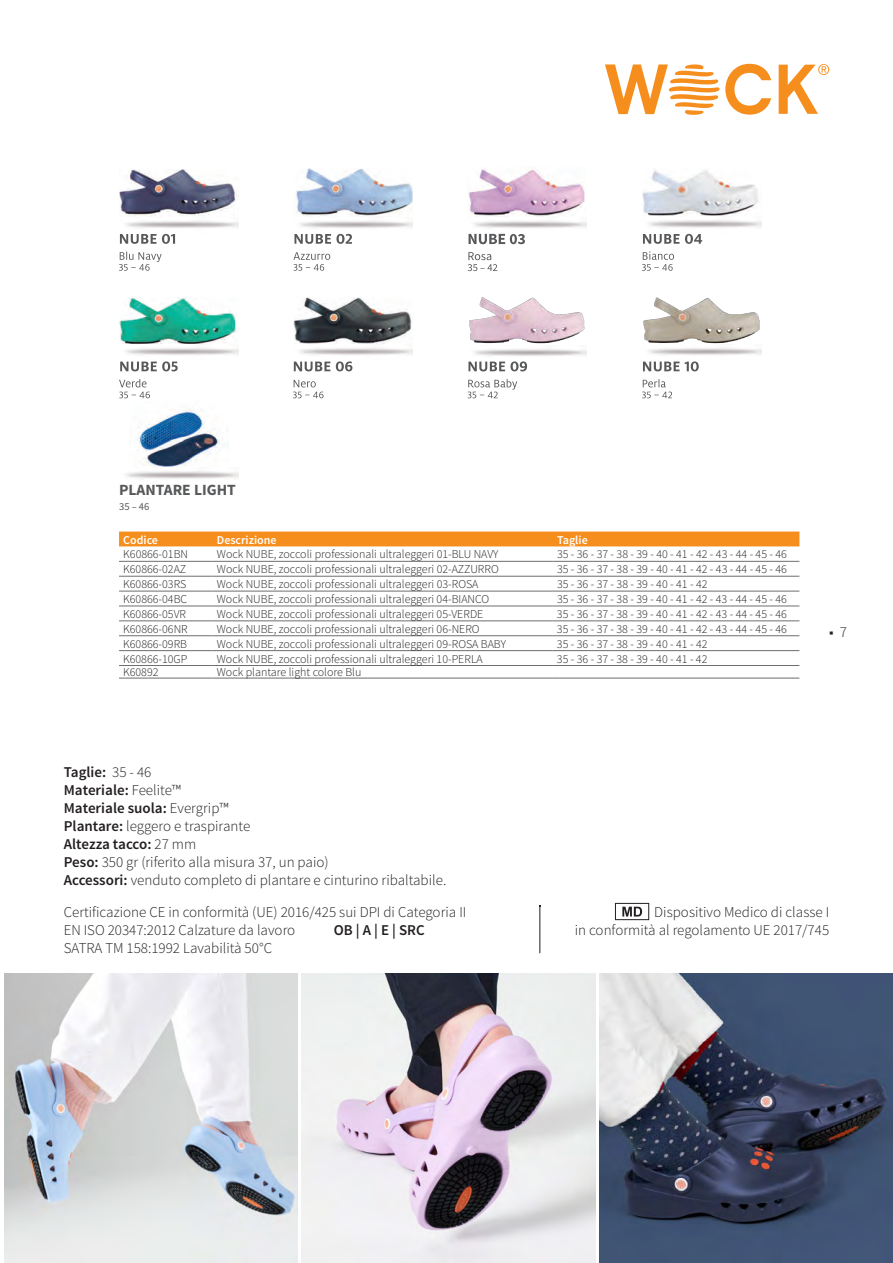
<style>
.page{position:relative;width:893px;height:1263px;background:#fff}
.page>*{position:absolute;margin:0;border:0;box-sizing:border-box;transform-origin:0 0}
.t1{font:700 15.6px "Source Sans Pro";color:#57585a}
.produto_1{font:300 15px "Source Sans Pro";color:#231f20}
.produto_1-2{font:600 15px "Source Sans Pro";color:#231f20}
.t2{font:15px "Source Sans Pro";color:#231f20}
.produto_1-3{font:300 12px "Source Sans Pro";color:#231f20}
.t3{font:600 12px "Source Sans Pro";color:#fff}
.t4{font:10.65px "Source Sans Pro";color:#57585a}
.s1{font-weight:300}
.s2{font-weight:600}
</style>
<div class="page">
<img style="left:129px;top:408px;width:96px;height:59px">
<img style="left:4px;top:974px;width:294px;height:289px">
<img style="left:302px;top:974px;width:293px;height:289px">
<img style="left:600px;top:974px;width:293px;height:289px">
<svg style="left:605px;top:64px;width:224px;height:51px"></svg>
<img style="left:468px;top:169px;width:117px;height:48px">
<svg style="left:293px;top:252px;width:37px;height:19px"></svg>
<svg style="left:294px;top:234px;width:58px;height:10px"></svg>
<img style="left:295px;top:169px;width:117px;height:48px">
<svg style="left:293px;top:380px;width:31px;height:18px"></svg>
<svg style="left:294px;top:361px;width:58px;height:10px"></svg>
<img style="left:293px;top:297px;width:119px;height:47px">
<svg style="left:119px;top:251px;width:43px;height:20px"></svg>
<svg style="left:120px;top:234px;width:55px;height:10px"></svg>
<img style="left:119px;top:169px;width:118px;height:48px">
<svg style="left:119px;top:379px;width:31px;height:19px"></svg>
<svg style="left:120px;top:361px;width:58px;height:10px"></svg>
<img style="left:119px;top:297px;width:118px;height:47px">
<svg style="left:642px;top:251px;width:32px;height:20px"></svg>
<svg style="left:643px;top:234px;width:59px;height:10px"></svg>
<img style="left:642px;top:169px;width:119px;height:59px">
<img style="left:643px;top:297px;width:117px;height:47px">
<img style="left:469px;top:297px;width:118px;height:59px">
<svg style="left:642px;top:379px;width:30px;height:19px"></svg>
<svg style="left:643px;top:361px;width:56px;height:10px"></svg>
<svg style="left:468px;top:379px;width:49px;height:19px"></svg>
<svg style="left:468px;top:361px;width:59px;height:10px"></svg>
<div style="left:119px;top:531px;width:680px;height:15px;background:#f68e1e"></div>
<hr style="left:119px;top:561px;width:94px;height:1px;background:#6c6d70">
<hr style="left:213px;top:561px;width:340px;height:1px;background:#6c6d70">
<hr style="left:553px;top:561px;width:246px;height:1px;background:#6c6d70">
<hr style="left:119px;top:576px;width:94px;height:1px;background:#6c6d70">
<hr style="left:213px;top:576px;width:340px;height:1px;background:#6c6d70">
<hr style="left:553px;top:576px;width:246px;height:1px;background:#6c6d70">
<hr style="left:119px;top:591px;width:94px;height:1px;background:#6c6d70">
<hr style="left:213px;top:591px;width:340px;height:1px;background:#6c6d70">
<hr style="left:553px;top:591px;width:246px;height:1px;background:#6c6d70">
<hr style="left:119px;top:606px;width:94px;height:1px;background:#6c6d70">
<hr style="left:213px;top:606px;width:340px;height:1px;background:#6c6d70">
<hr style="left:553px;top:606px;width:246px;height:1px;background:#6c6d70">
<hr style="left:119px;top:621px;width:94px;height:1px;background:#6c6d70">
<hr style="left:213px;top:621px;width:340px;height:1px;background:#6c6d70">
<hr style="left:553px;top:621px;width:246px;height:1px;background:#6c6d70">
<hr style="left:119px;top:635px;width:94px;height:1px;background:#6c6d70">
<hr style="left:213px;top:635px;width:340px;height:1px;background:#6c6d70">
<hr style="left:553px;top:635px;width:246px;height:1px;background:#6c6d70">
<hr style="left:119px;top:650px;width:94px;height:1px;background:#6c6d70">
<hr style="left:213px;top:650px;width:340px;height:1px;background:#6c6d70">
<hr style="left:553px;top:650px;width:246px;height:1px;background:#6c6d70">
<hr style="left:119px;top:665px;width:94px;height:1px;background:#6c6d70">
<hr style="left:213px;top:665px;width:340px;height:1px;background:#6c6d70">
<hr style="left:553px;top:665px;width:246px;height:1px;background:#6c6d70">
<hr style="left:119px;top:678px;width:94px;height:1px;background:#6c6d70">
<hr style="left:213px;top:678px;width:340px;height:1px;background:#6c6d70">
<hr style="left:553px;top:678px;width:246px;height:1px;background:#6c6d70">
<svg style="left:468px;top:252px;width:29px;height:19px"></svg>
<svg style="left:469px;top:234px;width:56px;height:10px"></svg>
<div style="left:615px;top:903px;width:34px;height:17px;border:1px solid #231f20"></div>
<svg style="left:622px;top:907px;width:20px;height:9px"></svg>
<hr style="left:540px;top:906px;width:1px;height:47px;background:#231f20">
<p class="t1" style="left:119px;top:480px;width:118px">PLANTARE LIGHT</p>
<p class="t4" style="left:119px;top:500px;width:32px">35 – 46</p>
<p class="t3" style="left:123px;top:532px;width:36px">Codice</p>
<p class="t3" style="left:217px;top:532px;width:61px">Descrizione</p>
<p class="t3" style="left:557px;top:532px;width:32px">Taglie</p>
<p class="produto_1-3" style="left:123px;top:547px;width:66px">K60866-01BN</p>
<p class="produto_1-3" style="left:217px;top:547px;width:283px">Wock NUBE, zoccoli professionali ultraleggeri 01-BLU NAVY</p>
<p class="produto_1-3" style="left:557px;top:547px;width:231px">35 - 36 - 37 - 38 - 39 - 40 - 41 - 42 - 43 - 44 - 45 - 46</p>
<p class="produto_1-3" style="left:123px;top:562px;width:64px">K60866-02AZ</p>
<p class="produto_1-3" style="left:217px;top:562px;width:284px">Wock NUBE, zoccoli professionali ultraleggeri 02-AZZURRO</p>
<p class="produto_1-3" style="left:557px;top:562px;width:231px">35 - 36 - 37 - 38 - 39 - 40 - 41 - 42 - 43 - 44 - 45 - 46</p>
<p class="produto_1-3" style="left:123px;top:577px;width:65px">K60866-03RS</p>
<p class="produto_1-3" style="left:217px;top:577px;width:263px">Wock NUBE, zoccoli professionali ultraleggeri 03-ROSA</p>
<p class="produto_1-3" style="left:557px;top:577px;width:152px">35 - 36 - 37 - 38 - 39 - 40 - 41 - 42</p>
<p class="produto_1-3" style="left:123px;top:592px;width:65px">K60866-04BC</p>
<p class="produto_1-3" style="left:217px;top:592px;width:274px">Wock NUBE, zoccoli professionali ultraleggeri 04-BIANCO</p>
<p class="produto_1-3" style="left:557px;top:592px;width:231px">35 - 36 - 37 - 38 - 39 - 40 - 41 - 42 - 43 - 44 - 45 - 46</p>
<p class="produto_1-3" style="left:123px;top:607px;width:64px">K60866-05VR</p>
<p class="produto_1-3" style="left:217px;top:607px;width:268px">Wock NUBE, zoccoli professionali ultraleggeri 05-VERDE</p>
<p class="produto_1-3" style="left:557px;top:607px;width:231px">35 - 36 - 37 - 38 - 39 - 40 - 41 - 42 - 43 - 44 - 45 - 46</p>
<p class="produto_1-3" style="left:123px;top:621px;width:66px">K60866-06NR</p>
<p class="produto_1-3" style="left:217px;top:621px;width:264px">Wock NUBE, zoccoli professionali ultraleggeri 06-NERO</p>
<p class="produto_1-3" style="left:557px;top:621px;width:231px">35 - 36 - 37 - 38 - 39 - 40 - 41 - 42 - 43 - 44 - 45 - 46</p>
<p class="produto_1-3" style="left:123px;top:636px;width:65px">K60866-09RB</p>
<p class="produto_1-3" style="left:217px;top:636px;width:291px">Wock NUBE, zoccoli professionali ultraleggeri 09-ROSA BABY</p>
<p class="produto_1-3" style="left:557px;top:636px;width:152px">35 - 36 - 37 - 38 - 39 - 40 - 41 - 42</p>
<p class="produto_1-3" style="left:123px;top:651px;width:66px">K60866-10GP</p>
<p class="produto_1-3" style="left:217px;top:651px;width:268px">Wock NUBE, zoccoli professionali ultraleggeri 10-PERLA</p>
<p class="produto_1-3" style="left:557px;top:651px;width:152px">35 - 36 - 37 - 38 - 39 - 40 - 41 - 42</p>
<p class="produto_1-3" style="left:123px;top:665px;width:37px">K60892</p>
<p class="produto_1-3" style="left:217px;top:665px;width:146px">Wock plantare light colore Blu</p>
<p class="produto_1-2" style="left:64px;top:762px;width:89px">Taglie: <span class="s1">35 - 46</span></p>
<p class="produto_1-2" style="left:64px;top:780px;width:119px">Materiale: <span class="s1">Feelite™</span></p>
<p class="produto_1-2" style="left:64px;top:798px;width:166px">Materiale suola: <span class="s1">Evergrip™</span></p>
<p class="produto_1" style="left:64px;top:817px;width:188px"><span class="s2">Plantare:</span> leggero e traspirante</p>
<p class="produto_1-2" style="left:64px;top:834px;width:134px">Altezza tacco: <span class="s1">27 mm</span></p>
<p class="produto_1" style="left:64px;top:853px;width:266px"><span class="s2">Peso:</span> 350 gr (riferito alla misura 37, un paio)</p>
<p class="produto_1" style="left:64px;top:871px;width:384px"><span class="s2">Accessori:</span> venduto completo di plantare e cinturino ribaltabile.</p>
<p class="t2" style="left:829px;top:623px;width:19px">■ <span class="s1">7</span></p>
<p class="produto_1" style="left:64px;top:902px;width:404px">Certificazione CE in conformità (UE) 2016/425 sui DPI di Categoria II</p>
<p class="produto_1" style="left:64px;top:920px;width:233px">EN ISO 20347:2012 Calzature da lavoro</p>
<p class="produto_1-2" style="left:334px;top:920px;width:92px">OB | A | E | SRC</p>
<p class="produto_1" style="left:64px;top:938px;width:210px">SATRA TM 158:1992 Lavabilità 50°C</p>
<p class="produto_1" style="left:654px;top:902px;width:176px">Dispositivo Medico di classe I</p>
<p class="produto_1" style="left:575px;top:920px;width:256px">in conformità al regolamento UE 2017/745</p>
</div>
